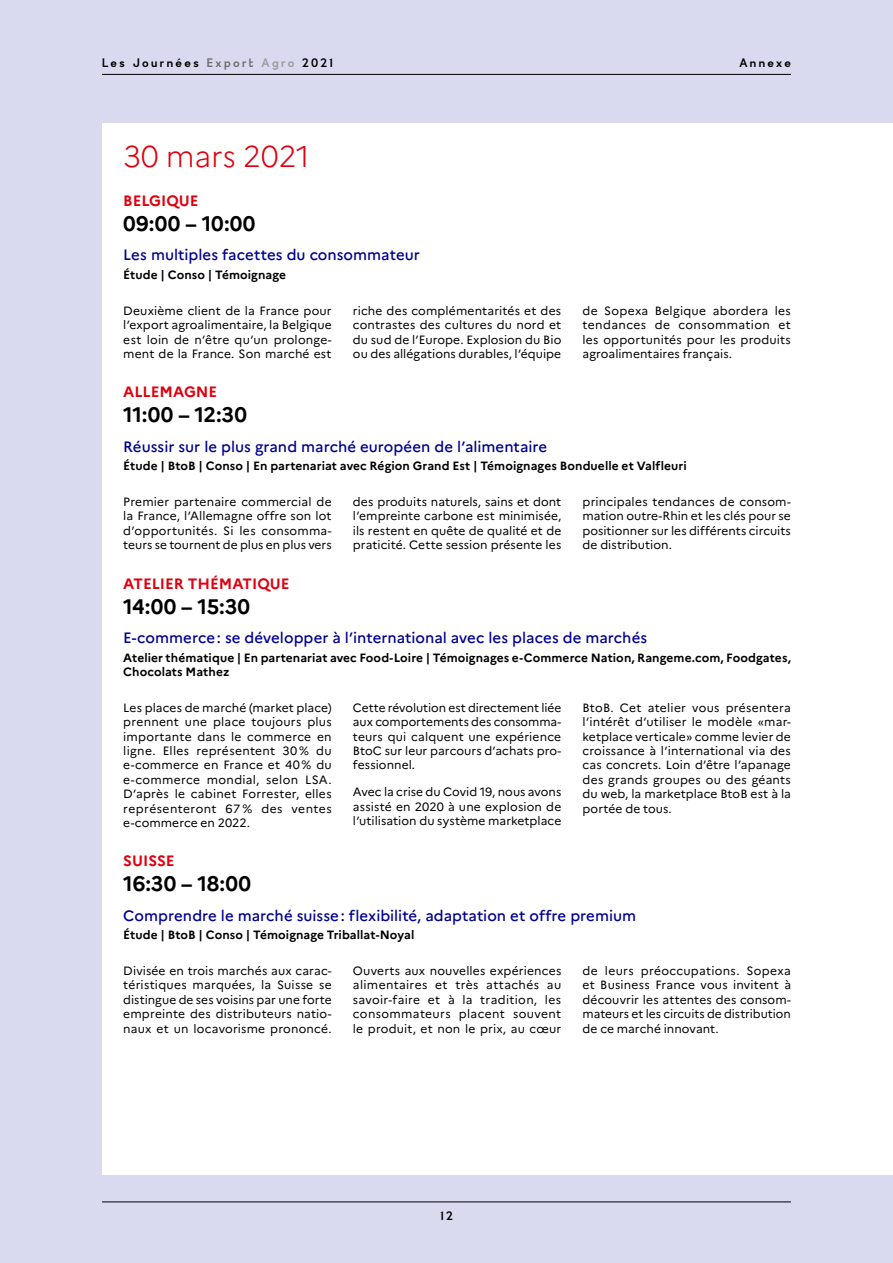
<style>
.page{position:relative;width:893px;height:1263px;background:#d9d9ef}
.page>*{position:absolute;margin:0;border:0;box-sizing:border-box;transform-origin:0 0}
.t1{font:300 30px "Marianne";letter-spacing:-.005em;color:#e0000f}
.annexe-heure{font:700 21px "Marianne";letter-spacing:.005em;color:#000}
.annexe-sstitre{font:500 15px "Marianne";color:#000091}
.t2{font:700 15px "Marianne";color:#e0000f}
.annexe-txt{font:12px/14.4px "Marianne";letter-spacing:.005em;color:#000;text-align:justify}
.annexe-sstitre_2{font:700 12px/14.4px "Marianne";letter-spacing:.005em;color:#000}
.t3{font:12px "France";letter-spacing:.2em;color:#000}
.s1{color:#706f6f}
.s2{color:#9c9c9c}
</style>
<div class="page">
<div style="left:102px;top:123px;width:791px;height:1051px;background:#fff"></div>
<hr style="left:102px;top:1202px;width:689px;height:1px;background:#000">
<hr style="left:102px;top:74px;width:689px;height:1px;background:#000">
<p class="t3" style="left:102px;top:56px;width:232px">Les Journées <span class="s1">Export</span> <span class="s2">Agro</span> 2021</p>
<p class="t3" style="left:739px;top:56px;width:53px">Annexe</p>
<h3 class="t1" style="left:123px;top:138px;width:188px">30 mars 2021</h3>
<h4 class="t2" style="left:123px;top:191px;width:77px">BELGIQUE</h4>
<p class="annexe-heure" style="left:123px;top:211px;width:134px">09:00 – 10:00</p>
<p class="annexe-sstitre" style="left:123px;top:246px;width:298px">Les multiples facettes du consommateur</p>
<p class="annexe-sstitre_2" style="left:123px;top:268px;width:164px">Étude | Conso | Témoignage</p>
<p class="annexe-txt" style="left:123px;top:303px;width:210px">Deuxième client de la France pour l’export agroalimentaire, la Belgique est loin de n’être qu’un prolonge&shy;ment de la France. Son marché est</p>
<p class="annexe-txt" style="left:353px;top:303px;width:210px">riche des complémentarités et des contrastes des cultures du nord et du sud de l’Europe. Explosion du Bio ou des allégations durables, l’équipe</p>
<p class="annexe-txt" style="left:583px;top:303px;width:210px">de Sopexa Belgique abordera les tendances de consommation et les opportunités pour les produits agroalimentaires français.</p>
<h4 class="t2" style="left:123px;top:383px;width:96px">ALLEMAGNE</h4>
<p class="annexe-heure" style="left:123px;top:402px;width:125px">11:00 – 12:30</p>
<p class="annexe-sstitre" style="left:123px;top:437px;width:425px">Réussir sur le plus grand marché européen de l’alimentaire</p>
<p class="annexe-sstitre_2" style="left:123px;top:459px;width:565px">Étude | BtoB | Conso | En partenariat avec Région Grand Est | Témoignages Bonduelle et Valfleuri</p>
<p class="annexe-txt" style="left:123px;top:494px;width:210px">Premier partenaire commercial de la France, l’Allemagne offre son lot d’opportunités. Si les consomma&shy;teurs se tournent de plus en plus vers</p>
<p class="annexe-txt" style="left:353px;top:494px;width:210px">des produits naturels, sains et dont l’empreinte carbone est minimisée, ils restent en quête de qualité et de praticité. Cette session présente les</p>
<p class="annexe-txt" style="left:583px;top:494px;width:210px">principales tendances de consom&shy;mation outre-Rhin et les clés pour se positionner sur les différents circuits de distribution.</p>
<h4 class="t2" style="left:123px;top:574px;width:168px">ATELIER THÉMATIQUE</h4>
<p class="annexe-heure" style="left:123px;top:593px;width:128px">14:00 – 15:30</p>
<p class="annexe-sstitre" style="left:123px;top:628px;width:525px">E-commerce: se développer à l’international avec les places de marchés</p>
<p class="annexe-sstitre_2" style="left:123px;top:650px;width:669px">Atelier thématique | En partenariat avec Food-Loire | Témoignages e-Commerce Nation, Rangeme.com, Foodgates,<br>Chocolats Mathez</p>
<p class="annexe-txt" style="left:123px;top:700px;width:210px">Les places de marché (market place) prennent une place toujours plus importante dans le commerce en ligne. Elles représentent 30 % du e-commerce en France et 40% du e-commerce mondial, selon LSA.<br>D’après le cabinet Forrester, elles représenteront 67 % des ventes e-commerce en 2022.</p>
<p class="annexe-txt" style="left:353px;top:700px;width:210px">Cette révolution est directement liée aux comportements des consomma&shy;teurs qui calquent une expérience BtoC sur leur parcours d’achats pro&shy;fessionnel.</p>
<p class="annexe-txt" style="left:583px;top:700px;width:210px">BtoB. Cet atelier vous présentera l’intérêt d’utiliser le modèle «mar&shy;ketplace verticale» comme levier de croissance à l’international via des cas concrets. Loin d’être l’apanage des grands groupes ou des géants du web, la marketplace BtoB est à la portée de tous.</p>
<p class="annexe-txt" style="left:353px;top:785px;width:210px">Avec la crise du Covid 19, nous avons assisté en 2020 à une explosion de l’utilisation du système marketplace</p>
<h4 class="t2" style="left:123px;top:852px;width:53px">SUISSE</h4>
<p class="annexe-heure" style="left:123px;top:871px;width:129px">16:30 – 18:00</p>
<p class="annexe-sstitre" style="left:123px;top:906px;width:514px">Comprendre le marché suisse: flexibilité, adaptation et offre premium</p>
<p class="annexe-sstitre_2" style="left:123px;top:928px;width:293px">Étude | BtoB | Conso | Témoignage Triballat-Noyal</p>
<p class="annexe-txt" style="left:123px;top:963px;width:210px">Divisée en trois marchés aux carac&shy;téristiques marquées, la Suisse se distingue de ses voisins par une forte empreinte des distributeurs natio&shy;naux et un locavorisme prononcé.</p>
<p class="annexe-txt" style="left:353px;top:963px;width:210px">Ouverts aux nouvelles expériences alimentaires et très attachés au savoir-faire et à la tradition, les consommateurs placent souvent le produit, et non le prix, au cœur</p>
<p class="annexe-txt" style="left:583px;top:963px;width:210px">de leurs préoccupations. Sopexa et Business France vous invitent à découvrir les attentes des consom&shy;mateurs et les circuits de distribution de ce marché innovant.</p>
<p class="t3" style="left:440px;top:1208px;width:14px">12</p>
</div>
